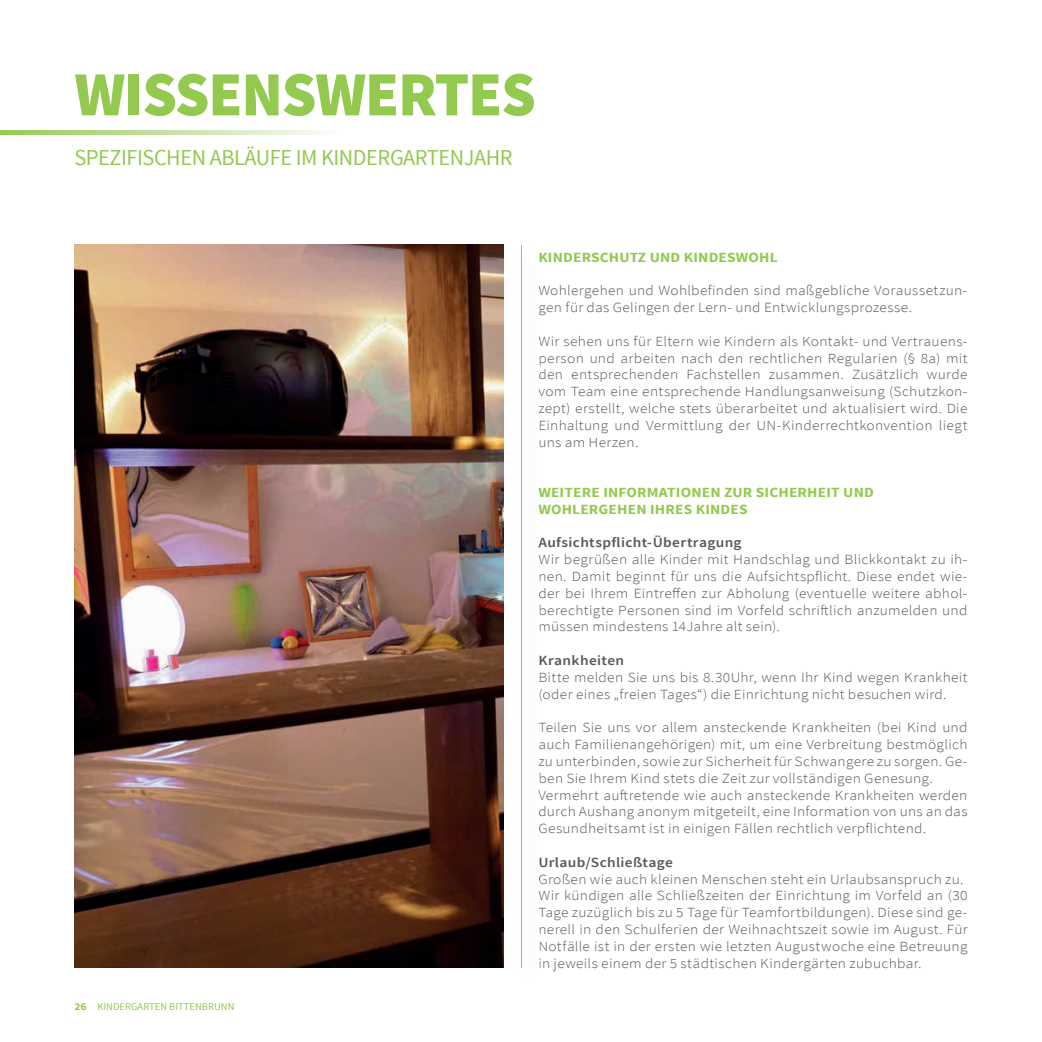
<style>
.page{position:relative;width:1042px;height:1042px;background:#fff}
.page>*{position:absolute;margin:0;border:0;box-sizing:border-box;transform-origin:0 0}
.t1{font:900 63px "Source Sans Pro";letter-spacing:-.02em;color:#92c94e}
.t2{font:22.75px "Source Sans Pro";letter-spacing:-.02em;color:#92c94e}
.t3{font:300 14px/16.8px "Source Sans Pro";letter-spacing:.02em;color:#57585a;scale:1.1 1}
.t4{font:700 14px/16.8px "Source Sans Pro";letter-spacing:.01em;color:#92c94e;scale:1.1 1}
.t5{font:600 14px "Source Sans Pro";letter-spacing:.02em;color:#57585a;scale:1.1 1}
.t6{font:10.5px "Source Sans Pro";color:#92c94e}
.s1{font-weight:700}
</style>
<div class="page">
<svg style="left:0;top:130px;width:323px;height:5px;background:#c6e0a2"></svg>
<img style="left:74px;top:245px;width:430px;height:722px">
<svg style="left:539px;top:286px;width:1px;height:29px"></svg>
<svg style="left:538px;top:356px;width:2px;height:90px"></svg>
<svg style="left:538px;top:543px;width:2px;height:89px"></svg>
<svg style="left:538px;top:723px;width:2px;height:72px"></svg>
<svg style="left:539px;top:810px;width:1px;height:22px"></svg>
<svg style="left:539px;top:857px;width:1px;height:111px"></svg>
<hr style="left:521px;top:245px;width:1px;height:722px;background:#92c94e">
<h1 class="t1" style="left:74px;top:53px;width:463px">WISSENSWERTES</h1>
<h2 class="t2" style="left:74px;top:143px;width:440px">SPEZIFISCHEN ABLÄUFE IM KINDERGARTENJAHR</h2>
<p class="t6" style="left:74px;top:1000px;width:162px"><span class="s1">26</span> KINDERGARTEN BITTENBRUNN</p>
<p class="t4" style="left:538px;top:249px;width:219px">KINDERSCHUTZ UND KINDESWOHL</p>
<p class="t3" style="left:538px;top:282px;width:392px">Wohlergehen und Wohlbefinden sind maßgebliche Voraussetzun&shy;gen für das Gelingen der Lern- und Entwicklungsprozesse.</p>
<p class="t3" style="left:538px;top:333px;width:392px;text-align:justify">Wir sehen uns für Eltern wie Kindern als Kontakt- und Vertrauens&shy;person und arbeiten nach den rechtlichen Regularien (§ 8a) mit den entsprechenden Fachstellen zusammen. Zusätzlich wurde vom Team eine entsprechende Handlungsanweisung (Schutzkon&shy;zept) erstellt, welche stets überarbeitet und aktualisiert wird. Die Einhaltung und Vermittlung der UN-Kinderrechtkonvention liegt uns am Herzen.</p>
<p class="t4" style="left:538px;top:484px;width:306px">WEITERE INFORMATIONEN ZUR SICHERHEIT UND<br>WOHLERGEHEN IHRES KINDES</p>
<p class="t5" style="left:538px;top:534px;width:186px">Aufsichtspflicht-Übertragung</p>
<p class="t3" style="left:538px;top:551px;width:392px;text-align:justify">Wir begrüßen alle Kinder mit Handschlag und Blickkontakt zu ih&shy;nen. Damit beginnt für uns die Aufsichtspflicht. Diese endet wie&shy;der bei Ihrem Eintreffen zur Abholung (eventuelle weitere abhol&shy;berechtigte Personen sind im Vorfeld schriftlich anzumelden und müssen mindestens 14Jahre alt sein).</p>
<p class="t5" style="left:538px;top:651px;width:79px">Krankheiten</p>
<p class="t3" style="left:538px;top:669px;width:392px">Bitte melden Sie uns bis 8.30Uhr, wenn Ihr Kind wegen Krankheit (oder eines „freien Tages“) die Einrichtung nicht besuchen wird.</p>
<p class="t3" style="left:538px;top:719px;width:392px">Teilen Sie uns vor allem ansteckende Krankheiten (bei Kind und auch Familienangehörigen) mit, um eine Verbreitung bestmöglich zu unterbinden, sowie zur Sicherheit für Schwangere zu sorgen. Ge&shy;ben Sie Ihrem Kind stets die Zeit zur vollständigen Genesung.<br>Vermehrt auftretende wie auch ansteckende Krankheiten werden durch Aushang anonym mitgeteilt, eine Information von uns an das Gesundheitsamt ist in einigen Fällen rechtlich verpflichtend.</p>
<p class="t5" style="left:538px;top:853px;width:124px">Urlaub/Schließtage</p>
<p class="t3" style="left:538px;top:870px;width:392px">Großen wie auch kleinen Menschen steht ein Urlaubsanspruch zu.<br>Wir kündigen alle Schließzeiten der Einrichtung im Vorfeld an (30<br>Tage zuzüglich bis zu 5 Tage für Teamfortbildungen). Diese sind ge&shy;nerell in den Schulferien der Weihnachtszeit sowie im August. Für Notfälle ist in der ersten wie letzten Augustwoche eine Betreuung in jeweils einem der 5 städtischen Kindergärten zubuchbar.</p>
</div>
